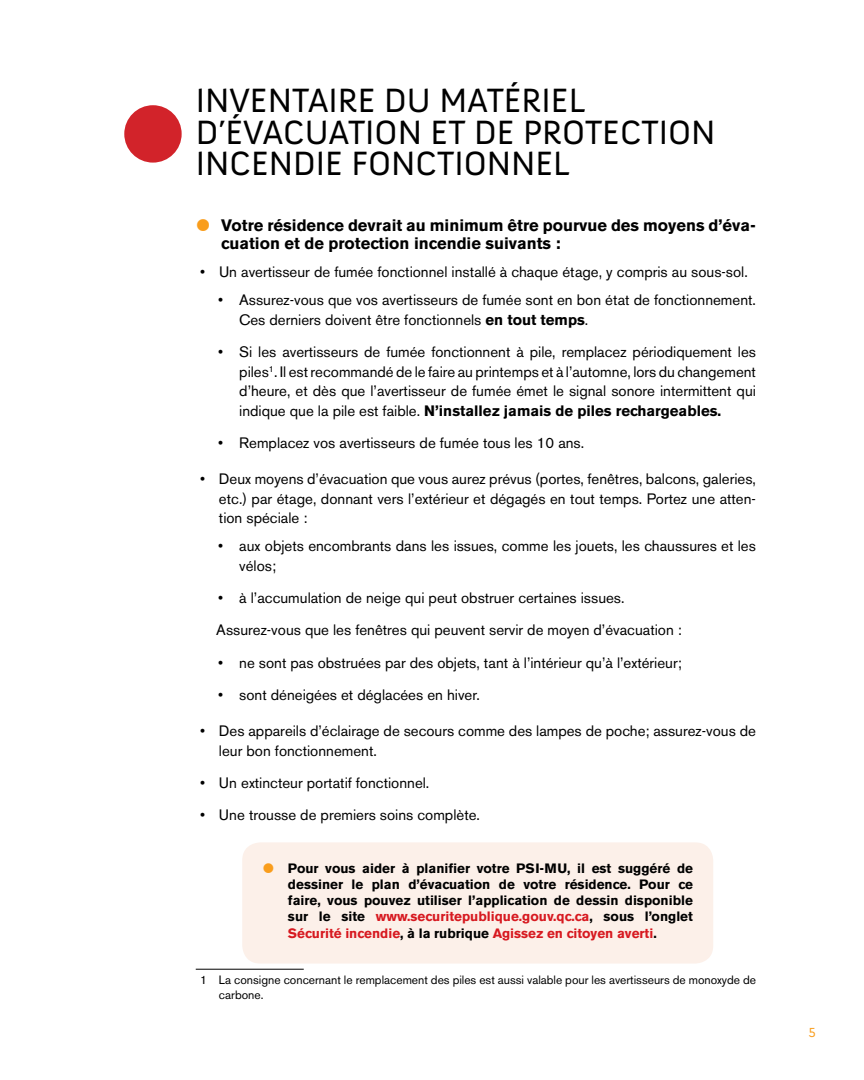
<style>
.page{position:relative;width:864px;height:1080px;background:#fff}
.page>*{position:absolute;margin:0;border:0;box-sizing:border-box;transform-origin:0 0}
.t1{font:34.5px/31.5px "Anivers";color:#000}
.t2{font:700 16.5px/18px "Akzidenz Grotesk BE";color:#000}
.t3{font:15px/19.5px "Akzidenz Grotesk BE";color:#000}
.t4{font:700 13.5px/16.2px "Akzidenz Grotesk BE";color:#000;text-align:justify}
.t5{font:13.5px "Anivers";color:#f99d1c}
.t6{font:12px/15px "Akzidenz Grotesk BE";color:#000}
.s1{font-weight:700}
.s2{color:#d71920}
</style>
<div class="page">
<hr style="left:196px;top:969px;width:108px;height:1px;background:#000">
<div style="left:242px;top:842px;width:471px;height:122px;background:#fcf0e9;border-radius:18px"></div>
<div style="left:124px;top:105px;width:58px;height:58px;background:#d2232a;border-radius:50%"></div>
<h1 class="t1" style="left:196px;top:85px;width:515px">INVENTAIRE DU MATÉRIEL<br>D’ÉVACUATION ET DE PROTECTION<br>INCENDIE FONCTIONNEL</h1>
<p class="t2" style="left:221px;top:217px;width:536px">Votre résidence devrait au minimum être pourvue des moyens d’éva&shy;cuation et de protection incendie suivants :</p>
<p class="t3" style="left:200px;top:262px;width:549px">• Un avertisseur de fumée fonctionnel installé à chaque étage, y compris au sous-sol.</p>
<p class="t3" style="left:239px;top:290px;width:518px;text-indent:-21px">• Assurez-vous que vos avertisseurs de fumée sont en bon état de fonctionnement.<br>Ces derniers doivent être fonctionnels <span class="s1">en tout temps</span>.</p>
<p class="t3" style="left:239px;top:342px;width:518px;text-align:justify;text-indent:-21px">• Si les avertisseurs de fumée fonctionnent à pile, remplacez périodiquement les piles<sup>1</sup>. Il est recommandé de le faire au printemps et à l’automne, lors du changement d’heure, et dès que l’avertisseur de fumée émet le signal sonore intermittent qui indique que la pile est faible. <span class="s1">N’installez jamais de piles rechargeables.</span></p>
<p class="t3" style="left:218px;top:433px;width:368px">• Remplacez vos avertisseurs de fumée tous les 10 ans.</p>
<p class="t3" style="left:219px;top:469px;width:539px;text-align:justify;text-indent:-19px">• Deux moyens d’évacuation que vous aurez prévus (portes, fenêtres, balcons, galeries, etc.) par étage, donnant vers l’extérieur et dégagés en tout temps. Portez une atten&shy;tion spéciale :</p>
<p class="t3" style="left:239px;top:536px;width:518px;text-indent:-21px">• aux objets encombrants dans les issues, comme les jouets, les chaussures et les vélos;</p>
<p class="t3" style="left:216px;top:582px;width:467px;line-height:32.2px">• à l’accumulation de neige qui peut obstruer certaines issues.<br>Assurez-vous que les fenêtres qui peuvent servir de moyen d’évacuation :</p>
<p class="t3" style="left:218px;top:653px;width:465px">• ne sont pas obstruées par des objets, tant à l’intérieur qu’à l’extérieur;</p>
<p class="t3" style="left:218px;top:685px;width:263px">• sont déneigées et déglacées en hiver.</p>
<p class="t3" style="left:219px;top:722px;width:539px;text-indent:-19px">• Des appareils d’éclairage de secours comme des lampes de poche; assurez-vous de leur bon fonctionnement.</p>
<p class="t3" style="left:200px;top:773px;width:231px">• Un extincteur portatif fonctionnel.</p>
<p class="t3" style="left:200px;top:806px;width:281px">• Une trousse de premiers soins complète.</p>
<p class="t4" style="left:288px;top:860px;width:407px">Pour vous aider à planifier votre PSI-MU, il est suggéré de dessiner le plan d’évacuation de votre résidence. Pour ce faire, vous pouvez utiliser l’application de dessin disponible sur le site <span class="s2">www.securitepublique.gouv.qc.ca</span>, sous l’onglet <span class="s2">Sécurité incendie</span>, à la rubrique <span class="s2">Agissez en citoyen averti</span>.</p>
<p class="t6" style="left:219px;top:973px;width:539px;text-indent:-19px">1 La consigne concernant le remplacement des piles est aussi valable pour les avertisseurs de monoxyde de carbone.</p>
<p class="t5" style="left:809px;top:1023px;width:8px">5</p>
</div>
